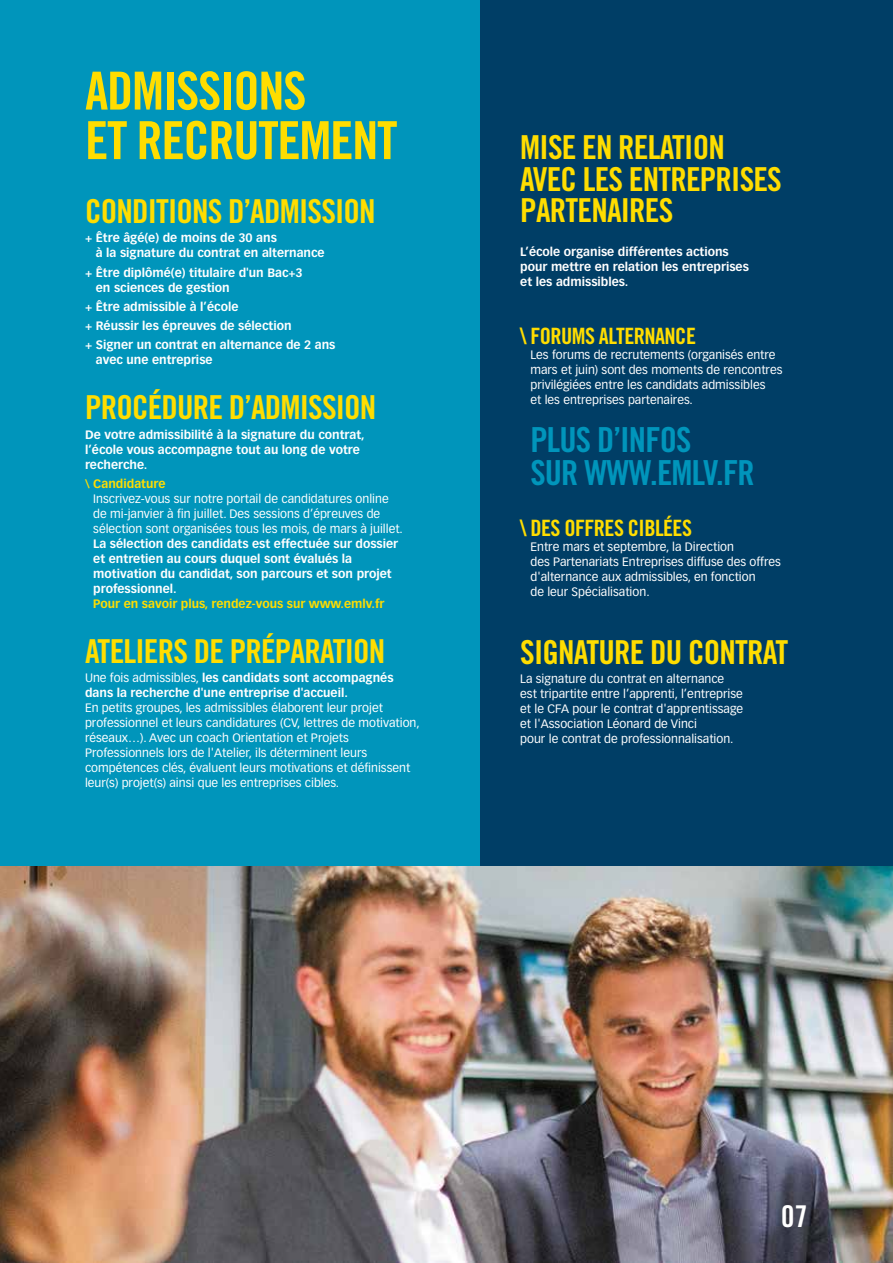
<style>
.page{position:relative;width:893px;height:1263px;background:#fff}
.page>*{position:absolute;margin:0;border:0;box-sizing:border-box;transform-origin:0 0}
.t1{font:52.5px/49.5px "Trade Gothic Bold Cond Twenty";letter-spacing:-.025em;color:#fd0}
.t2{font:34.5px/33px "Trade Gothic Bold Cond Twenty";letter-spacing:-.025em;color:#0095bb}
.t3{font:33px/31.5px "Trade Gothic Bold Cond Twenty";letter-spacing:-.025em;color:#fd0}
.t4{font:30px "Trade Gothic Bold Cond Twenty";color:#fff}
.t5{font:22.5px "Trade Gothic Bold Cond Twenty";letter-spacing:-.025em;color:#fd0}
.t6{font:12px/15px "Vectora LT Std";color:#fff}
.t7{font:700 12px/15px "Vectora LT Std";color:#fff}
.t8{font:700 12px "Vectora LT Std";color:#fd0}
.s1{font-weight:400}
</style>
<div class="page">
<img style="left:0;top:865px;width:893px;height:398px">
<div style="left:479px;top:0;width:414px;height:865px;background:#003e66"></div>
<div style="left:0;top:0;width:479px;height:865px;background:#0095bb"></div>
<h1 class="t1" style="left:85px;top:66px;width:314px">ADMISSIONS<br>ET RECRUTEMENT</h1>
<h3 class="t3" style="left:85px;top:195px;width:292px">CONDITIONS D’ADMISSION</h3>
<p class="t7" style="left:96px;top:231px;width:230px;text-indent:-11px">+ Être âgé(e) de moins de 30 ans<br>à la signature du contrat en alternance</p>
<p class="t7" style="left:96px;top:265px;width:208px;text-indent:-11px">+ Être diplômé(e) titulaire d'un Bac+3 en sciences de gestion</p>
<p class="t7" style="left:85px;top:297px;width:252px;line-height:19.2px">+ Être admissible à l’école<br>+ Réussir les épreuves de sélection<br>+ Signer un contrat en alternance de 2 ans</p>
<p class="t7" style="left:96px;top:353px;width:118px">avec une entreprise</p>
<h3 class="t3" style="left:85px;top:392px;width:293px">PROCÉDURE D’ADMISSION</h3>
<p class="t7" style="left:85px;top:427px;width:281px">De votre admissibilité à la signature du contrat, l’école vous accompagne tout au long de votre recherche.</p>
<p class="t8" style="left:85px;top:476px;width:82px">\ Candidature</p>
<p class="t6" style="left:93px;top:491px;width:311px">Inscrivez-vous sur notre portail de candidatures online de mi-janvier à fin juillet. Des sessions d’épreuves de sélection sont organisées tous les mois, de mars à juillet.</p>
<p class="t7" style="left:93px;top:536px;width:306px">La sélection des candidats est effectuée sur dossier et entretien au cours duquel sont évalués la motivation du candidat, son parcours et son projet professionnel.</p>
<p class="t8" style="left:93px;top:596px;width:293px">Pour en savoir plus, rendez-vous sur www.emlv.fr</p>
<h3 class="t3" style="left:85px;top:635px;width:302px">ATELIERS DE PRÉPARATION</h3>
<p class="t7" style="left:85px;top:670px;width:310px"><span class="s1">Une fois admissibles,</span> les candidats sont accompagnés dans la recherche d'une entreprise d'accueil.</p>
<p class="t6" style="left:85px;top:700px;width:336px">En petits groupes, les admissibles élaborent leur projet professionnel et leurs candidatures (CV, lettres de motivation, réseaux…). Avec un coach Orientation et Projets Professionnels lors de l'Atelier, ils déterminent leurs compétences clés, évaluent leurs motivations et définissent leur(s) projet(s) ainsi que les entreprises cibles.</p>
<h3 class="t3" style="left:520px;top:131px;width:263px">MISE EN RELATION<br>AVEC LES ENTREPRISES<br>PARTENAIRES</h3>
<p class="t7" style="left:520px;top:245px;width:230px">L’école organise différentes actions pour mettre en relation les entreprises et les admissibles.</p>
<h3 class="t5" style="left:520px;top:322px;width:177px">\ FORUMS ALTERNANCE</h3>
<p class="t6" style="left:530px;top:348px;width:254px">Les forums de recrutements (organisés entre mars et juin) sont des moments de rencontres privilégiées entre les candidats admissibles<br>et les entreprises partenaires.</p>
<h2 class="t2" style="left:530px;top:423px;width:226px">PLUS D’INFOS<br>SUR WWW.EMLV.FR</h2>
<h3 class="t5" style="left:520px;top:514px;width:173px">\ DES OFFRES CIBLÉES</h3>
<p class="t6" style="left:530px;top:539px;width:252px">Entre mars et septembre, la Direction<br>des Partenariats Entreprises diffuse des offres d'alternance aux admissibles, en fonction<br>de leur Spécialisation.</p>
<h3 class="t3" style="left:520px;top:636px;width:269px">SIGNATURE DU CONTRAT</h3>
<p class="t6" style="left:520px;top:672px;width:224px">La signature du contrat en alternance est tripartite entre l’apprenti, l’entreprise et le CFA pour le contrat d'apprentissage et l'Association Léonard de Vinci<br>pour le contrat de professionnalisation.</p>
<h3 class="t4" style="left:781px;top:1198px;width:28px">07</h3>
</div>
